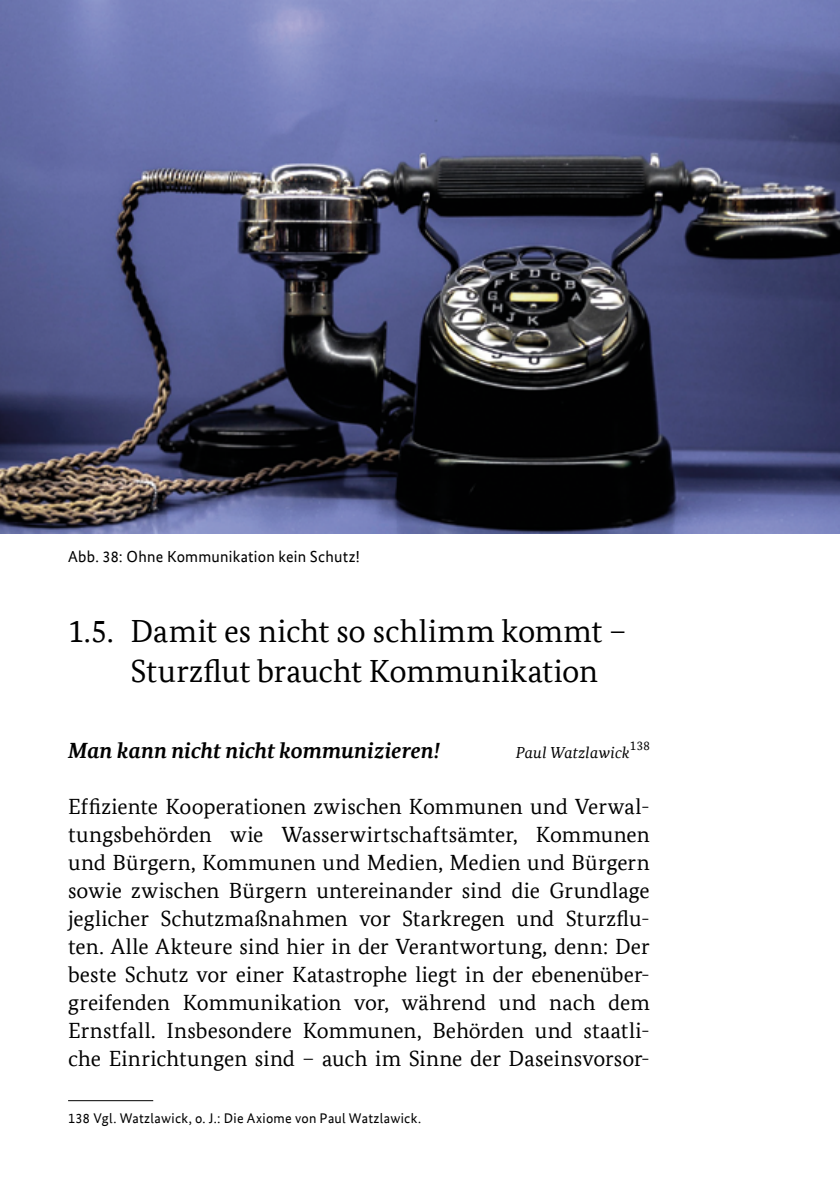
<style>
.page{position:relative;width:840px;height:1191px;background:#fff}
.page>*{position:absolute;margin:0;border:0;box-sizing:border-box;transform-origin:0 0}
.t1{font:32px/40px "Bundes Serif Office";color:#000}
.t2{font:22px/28px "Bundes Serif Office";color:#000}
.t3{font:italic 700 22px "Bundes Serif Office";color:#000}
.t4{font:16px "Bundes Sans Office";letter-spacing:.015em;color:#000}
.t5{font:italic 16px "Bundes Serif Office";letter-spacing:.015em;color:#000}
.t6{font:14px "Bundes Sans Office";letter-spacing:.02em;color:#000}
.t7{font:12.8px "Bundes Serif Office";color:#000}
</style>
<div class="page">
<hr style="left:68px;top:1100px;width:85px;height:1px;background:#000">
<img style="left:0;top:0;width:839px;height:533px">
<p class="t4" style="left:68px;top:547px;width:293px">Abb. 38: Ohne Kommunikation kein Schutz!</p>
<h3 class="t1" style="left:130px;top:611px;width:497px;text-indent:-62px">1 .5 . Damit es nicht so schlimm kommt –<br>Sturzflut braucht Kommunikation</h3>
<p class="t3" style="left:68px;top:737px;width:373px">Man kann nicht nicht kommunizieren!</p>
<p class="t5" style="left:515px;top:743px;width:115px">Paul Watzlawick</p>
<p class="t7" style="left:629px;top:738px;width:21px">138</p>
<p class="t2" style="left:68px;top:792px;width:583px">Effiziente Kooperationen zwischen Kommunen und Verwal-</p>
<p class="t2" style="left:68px;top:820px;width:583px;text-align:justify">tungsbehörden wie Wasserwirtschaftsämter, Kommunen und Bürgern, Kommunen und Medien, Medien und Bürgern sowie zwischen Bürgern untereinander sind die Grundlage</p>
<p class="t2" style="left:68px;top:932px;width:582px">ten . Alle Akteure sind hier in der Verantwortung, denn: Der</p>
<p class="t2" style="left:68px;top:988px;width:583px">greifenden Kommunikation vor, während und nach dem</p>
<p class="t2" style="left:68px;top:904px;width:583px">jeglicher Schutzmaßnahmen vor Stark regen und Sturzflu-</p>
<p class="t2" style="left:68px;top:960px;width:583px">beste Schutz vor einer Katastrophe liegt in der ebenenüber-</p>
<p class="t2" style="left:68px;top:1016px;width:583px">Ernstfall . Insbesondere Kommunen, Behörden und staatli&shy;che Einrichtungen sind – auch im Sinne der Daseinsvorsor-</p>
<p class="t6" style="left:68px;top:1110px;width:354px">138 Vgl. Watzlawick, o. J.: Die Axiome von Paul Watzlawick.</p>
</div>
